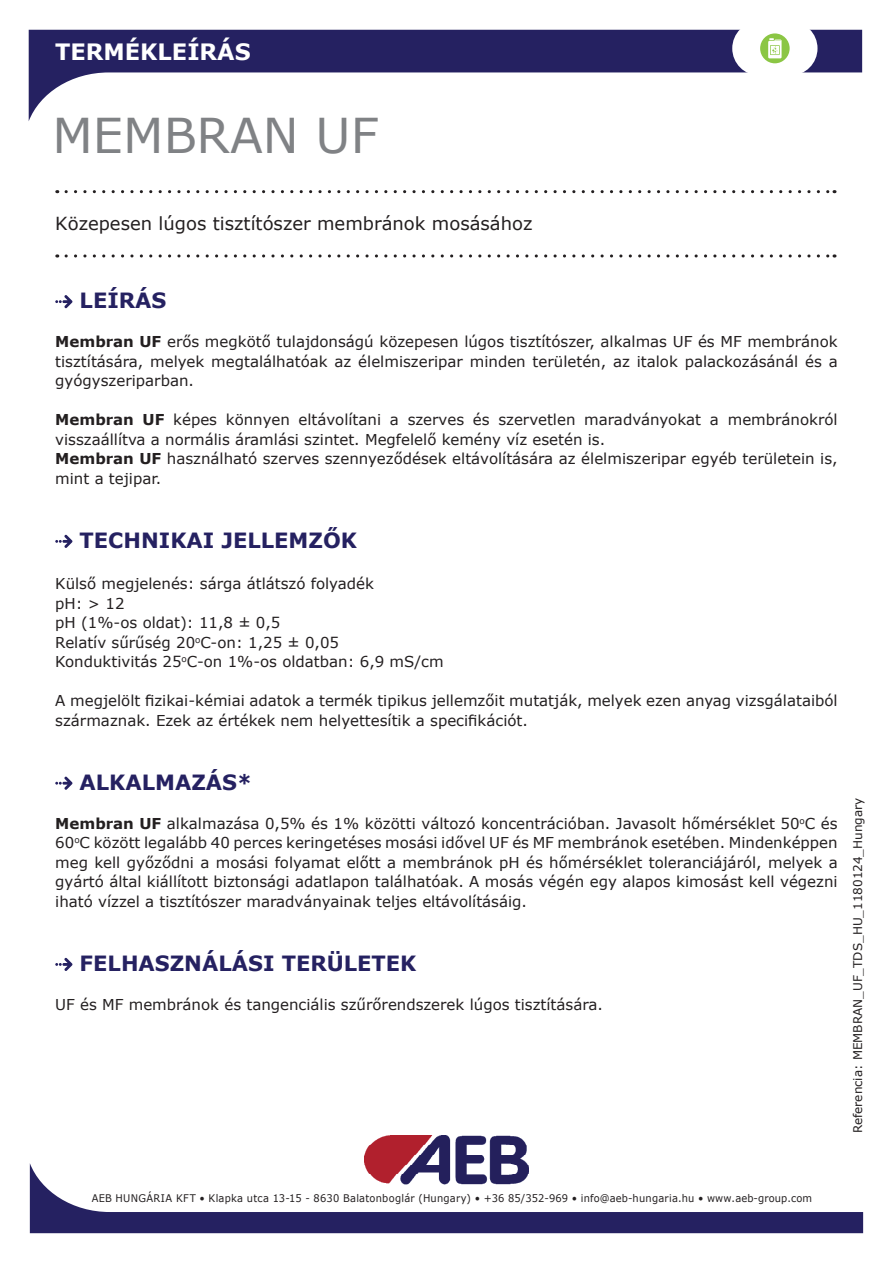
<style>
.page{position:relative;width:893px;height:1263px;background:#fff}
.page>*{position:absolute;margin:0;border:0;box-sizing:border-box;transform-origin:0 0}
.t1{font:48px "Verdana";color:#808285}
.t2{font:700 22.5px "Verdana";color:#fff}
.t3{font:700 21px "Verdana";color:#252161}
.t4{font:18px "Verdana";color:#231f20}
.t5{font:15px/19.5px "Verdana";color:#231f20}
.t6{font:12px "Verdana";color:#231f20}
.t7{font:10.5px "Verdana";letter-spacing:.02em;color:#231f20;scale:.94 1}
.s1{font-weight:700}
</style>
<div class="page">
<svg style="left:66px;top:190px;width:769px;height:3px"></svg>
<svg style="left:66px;top:254px;width:769px;height:4px"></svg>
<img style="left:364px;top:1135px;width:163px;height:28px">
<svg style="left:29px;top:30px;width:833px;height:91px"></svg>
<div style="left:732px;top:21px;width:85px;height:55px;background:#fff;border-radius:27px"></div>
<div style="left:760px;top:33px;width:30px;height:30px;background:#8bc644;border-radius:50%"></div>
<svg style="left:768px;top:38px;width:14px;height:20px"></svg>
<svg style="left:30px;top:1163px;width:833px;height:70px"></svg>
<svg style="left:55px;top:295px;width:17px;height:13px"></svg>
<svg style="left:55px;top:535px;width:17px;height:13px"></svg>
<svg style="left:55px;top:777px;width:17px;height:13px"></svg>
<svg style="left:55px;top:958px;width:17px;height:13px"></svg>
<h2 class="t2" style="left:55px;top:35px;width:197px">TERMÉKLEÍRÁS</h2>
<h1 class="t1" style="left:52px;top:103px;width:327px">MEMBRAN UF</h1>
<p class="t4" style="left:55px;top:211px;width:479px">Közepesen lúgos tisztítószer membránok mosásához</p>
<h3 class="t3" style="left:80px;top:286px;width:88px">LEÍRÁS</h3>
<p class="t5" style="left:55px;top:332px;width:784px;text-align:justify"><span class="s1">Membran UF</span> erős megkötő tulajdonságú közepesen lúgos tisztítószer, alkalmas UF és MF membránok tisztítására, melyek megtalálhatóak az élelmiszeripar minden területén, az italok palackozásánál és a gyógyszeriparban.</p>
<p class="t5" style="left:55px;top:410px;width:784px"><span class="s1">Membran UF</span> képes könnyen eltávolítani a szerves és szervetlen maradványokat a membránokról visszaállítva a normális áramlási szintet. Megfelelő kemény víz esetén is.<br><span class="s1">Membran UF</span> használható szerves szennyeződések eltávolítására az élelmiszeripar egyéb területein is, mint a tejipar.</p>
<h3 class="t3" style="left:80px;top:525px;width:279px">TECHNIKAI JELLEMZŐK</h3>
<p class="t5" style="left:55px;top:574px;width:390px">Külső megjelenés: sárga átlátszó folyadék<br>pH: &gt; 12<br>pH (1%-os oldat): 11,8 ± 0,5<br>Relatív sűrűség 20<sup>o</sup>C-on: 1,25 ± 0,05<br>Konduktivitás 25<sup>o</sup>C-on 1%-os oldatban: 6,9 mS/cm</p>
<p class="t5" style="left:55px;top:691px;width:784px">A megjelölt fizikai-kémiai adatok a termék tipikus jellemzőit mutatják, melyek ezen anyag vizsgálataiból származnak. Ezek az értékek nem helyettesítik a specifikációt.</p>
<h3 class="t3" style="left:80px;top:767px;width:174px">ALKALMAZÁS*</h3>
<p class="t5" style="left:55px;top:813px;width:784px;text-align:justify"><span class="s1">Membran UF</span> alkalmazása 0,5% és 1% közötti változó koncentrációban. Javasolt hőmérséklet 50<sup>o</sup>C és 60<sup>o</sup>C között legalább 40 perces keringetéses mosási idővel UF és MF membránok esetében. Mindenképpen meg kell győződni a mosási folyamat előtt a membránok pH és hőmérséklet toleranciájáról, melyek a gyártó által kiállított biztonsági adatlapon találhatóak. A mosás végén egy alapos kimosást kell végezni iható vízzel a tisztítószer maradványainak teljes eltávolításáig.</p>
<h3 class="t3" style="left:80px;top:948px;width:338px">FELHASZNÁLÁSI TERÜLETEK</h3>
<p class="t5" style="left:55px;top:995px;width:549px">UF és MF membránok és tangenciális szűrőrendszerek lúgos tisztítására.</p>
<p class="t6" style="left:850px;top:1133px;width:337px;rotate:-90deg">Referencia: MEMBRAN_UF_TDS_HU_1180124_Hungary</p>
<p class="t7" style="left:92px;top:1191px;width:768px">AEB HUNGÁRIA KFT • Klapka utca 13-15 - 8630 Balatonboglár (Hungary) • +36 85/352-969 • info@aeb-hungaria.hu • www.aeb-group.com</p>
</div>
